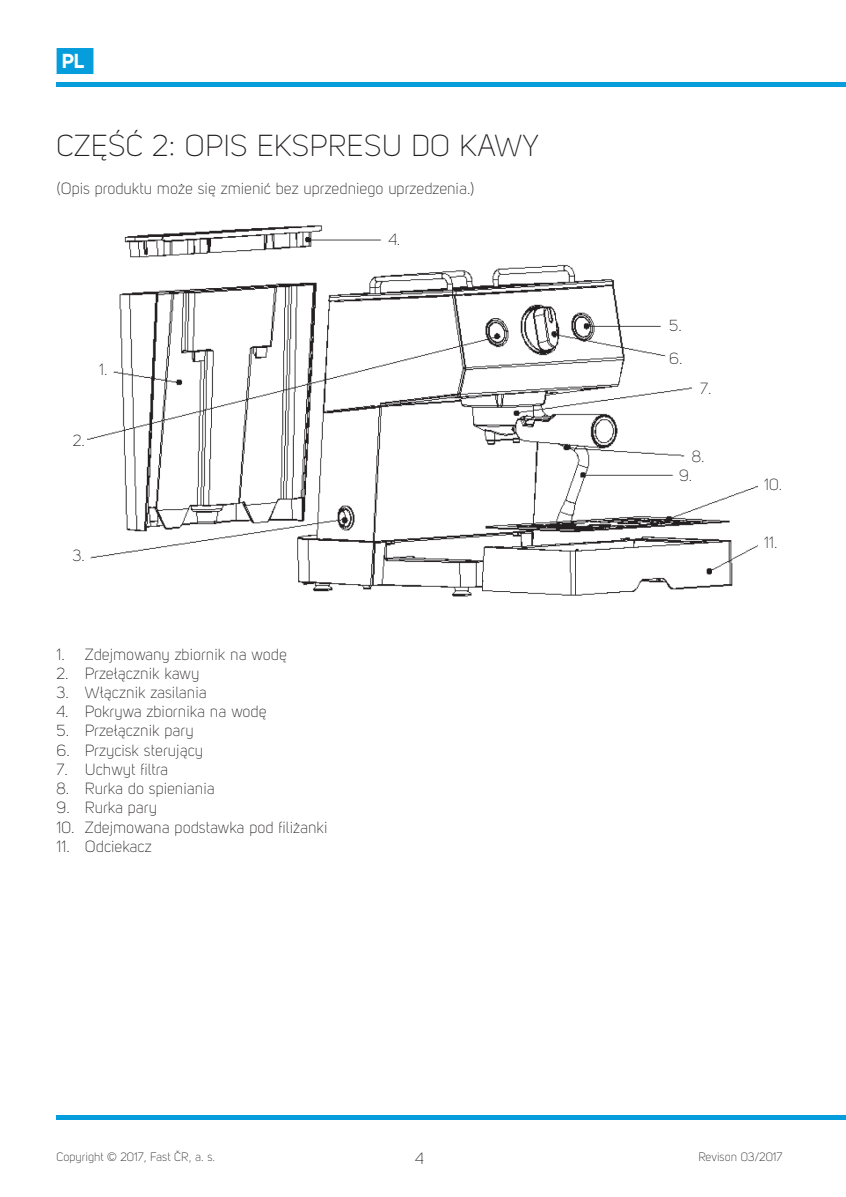
<style>
.page{position:relative;width:846px;height:1197px;background:#fff}
.page>*{position:absolute;margin:0;border:0;box-sizing:border-box;transform-origin:0 0}
.t1{font:30px "Uni Sans PRO Light";color:#231f20}
.t2{font:20px "Uni Sans PRO Bold";color:#fff}
.t3{font:16px/32.6px "Uni Sans PRO Light";color:#231f20}
.t4{font:12px "Uni Sans PRO Light";color:#231f20}
</style>
<div class="page">
<svg style="left:839px;top:1115px;width:7px;height:4px"></svg>
<hr style="left:57px;top:1115px;width:782px;height:4px;background:#069ddc">
<svg style="left:839px;top:82px;width:7px;height:4px"></svg>
<hr style="left:57px;top:82px;width:782px;height:4px;background:#069ddc">
<div style="left:57px;top:48px;width:36px;height:26px;background:#069ddc"></div>
<img style="left:88px;top:225px;width:669px;height:372px">
<p class="t2" style="left:62px;top:54px;width:24px">PL</p>
<h1 class="t1" style="left:57px;top:134px;width:484px">CZĘŚĆ 2: OPIS EKSPRESU DO KAWY</h1>
<p class="t3" style="left:57px;top:174px;width:419px">(Opis produktu może się zmienić bez uprzedniego uprzedzenia.)</p>
<p class="t3" style="left:99px;top:355px;width:10px">1.</p>
<p class="t3" style="left:73px;top:426px;width:14px">2.</p>
<p class="t3" style="left:72px;top:541px;width:14px">3.</p>
<p class="t3" style="left:57px;top:639px;width:232px">1. Zdejmowany zbiornik na wodę</p>
<p class="t3" style="left:57px;top:658px;width:144px">2. Przełącznik kawy</p>
<p class="t3" style="left:57px;top:677px;width:152px">3. Włącznik zasilania</p>
<p class="t3" style="left:57px;top:697px;width:212px">4. Pokrywa zbiornika na wodę</p>
<p class="t3" style="left:57px;top:716px;width:139px">5. Przełącznik pary</p>
<p class="t3" style="left:57px;top:735px;width:148px">6. Przycisk sterujący</p>
<p class="t3" style="left:57px;top:754px;width:113px">7. Uchwyt filtra</p>
<p class="t3" style="left:57px;top:773px;width:160px">8. Rurka do spieniania</p>
<p class="t3" style="left:57px;top:793px;width:102px">9. Rurka pary</p>
<p class="t3" style="left:57px;top:812px;width:272px">10. Zdejmowana podstawka pod filiżanki</p>
<p class="t3" style="left:57px;top:831px;width:97px">11. Odciekacz</p>
<p class="t3" style="left:388px;top:224px;width:14px">4.</p>
<p class="t3" style="left:669px;top:311px;width:15px">5.<br>6.</p>
<p class="t3" style="left:700px;top:373px;width:13px">7.</p>
<p class="t3" style="left:679px;top:447px;width:27px;line-height:19.8px;text-indent:13px">8.<br>9.</p>
<p class="t3" style="left:764px;top:469px;width:20px">10.</p>
<p class="t3" style="left:764px;top:528px;width:15px">11.</p>
<p class="t4" style="left:57px;top:1152px;width:160px">Copyright © 2017, Fast ČR, a. s.</p>
<p class="t3" style="left:415px;top:1143px;width:10px">4</p>
<p class="t4" style="left:698px;top:1152px;width:86px">Revison 03/2017</p>
</div>
